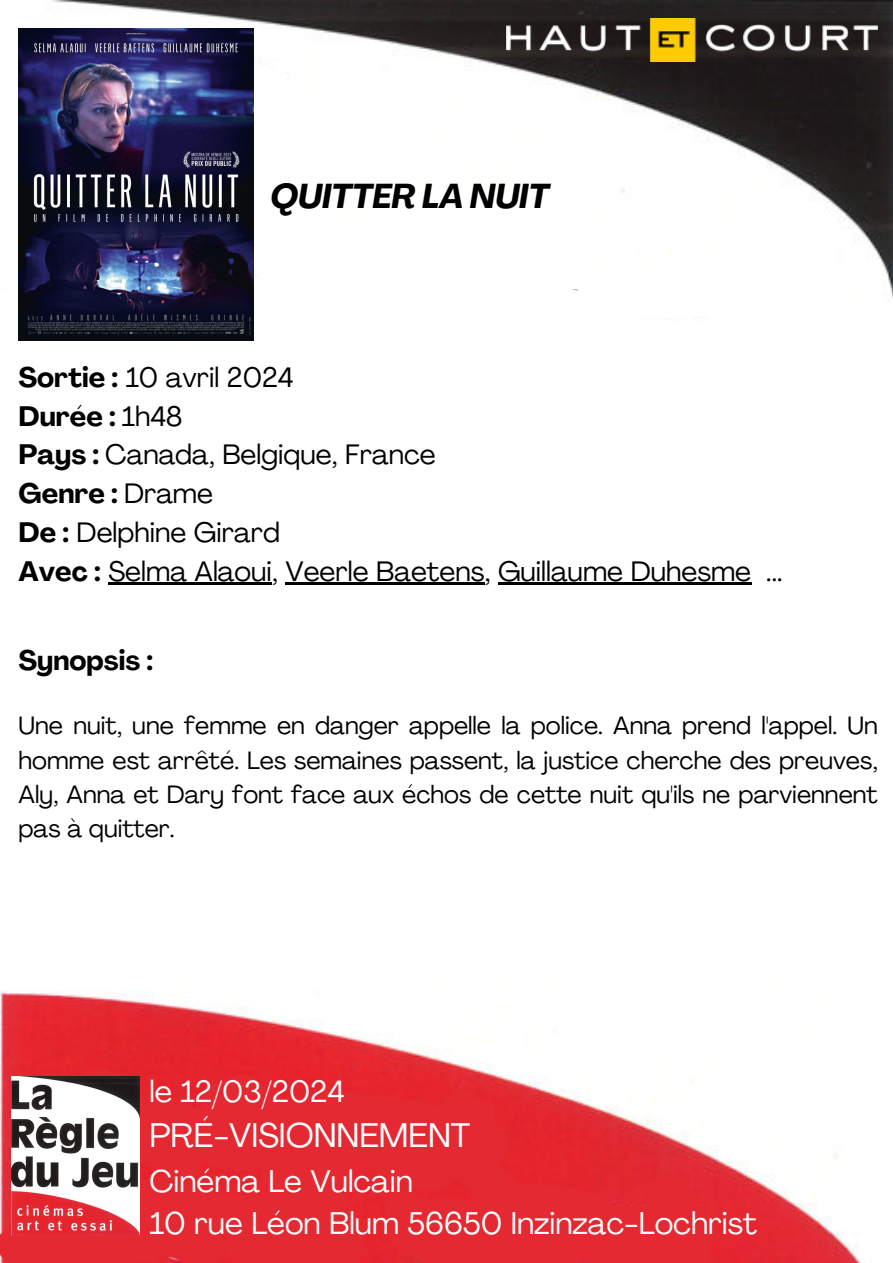
<style>
.page{position:relative;width:893px;height:1263px;background:#fff}
.page>*{position:absolute;margin:0;border:0;box-sizing:border-box;transform-origin:0 0}
.t1{font:italic 700 34.05px "Agrandir";color:#000}
.t2{font:33.75px "Agrandir";color:#fefefe}
.t3{font:30.97px/42.9px "Agrandir";color:#fefefe}
.t4{font:30.3px "Agrandir";color:#fefefe}
.t5{font:27.75px/38.8px "Agrandir";color:#000}
.t6{font:700 27.75px "Agrandir";color:#000}
.t7{font:24.75px/34.3px "Agrandir";color:#000;text-align:justify}
.s1{font-weight:700}
</style>
<div class="page">
<img style="left:18px;top:0;width:875px;height:299px">
<svg style="left:18px;top:164px;width:260px;height:177px"></svg>
<img style="left:0;top:990px;width:861px;height:273px">
<div style="left:201px;top:1075px;width:70px;height:94px;background:#e42932"></div>
<div style="left:385px;top:1173px;width:318px;height:90px;background:#e42932"></div>
<img style="left:12px;top:1076px;width:128px;height:159px">
<img style="left:19px;top:29px;width:234px;height:312px">
<img style="left:507px;top:19px;width:371px;height:42px">
<hr style="left:108px;top:582px;width:164px;height:3px;background:#000">
<hr style="left:285px;top:582px;width:199px;height:3px;background:#000">
<hr style="left:498px;top:582px;width:253px;height:3px;background:#000">
<h1 class="t1" style="left:270px;top:175px;width:280px">QUITTER LA NUIT</h1>
<p class="t5" style="left:19px;top:357px;width:765px"><span class="s1">Sortie :</span> 10 avril 2024<br><span class="s1">Durée :</span> 1h48<br><span class="s1">Pays :</span> Canada, Belgique, France<br><span class="s1">Genre :</span> Drame<br><span class="s1">De :</span> Delphine Girard<br><span class="s1">Avec :</span> Selma Alaoui, Veerle Baetens, Guillaume Duhesme ...</p>
<p class="t6" style="left:19px;top:643px;width:136px">Synopsis :</p>
<p class="t7" style="left:19px;top:708px;width:860px">Une nuit, une femme en danger appelle la police. Anna prend l'appel. Un homme est arrêté. Les semaines passent, la justice cherche des preuves, Aly, Anna et Dary font face aux échos de cette nuit qu'ils ne parviennent pas à quitter.</p>
<p class="t4" style="left:149px;top:1072px;width:197px">le 12/03/2024</p>
<h2 class="t2" style="left:149px;top:1114px;width:322px">PRÉ-VISIONNEMENT</h2>
<p class="t3" style="left:149px;top:1159px;width:609px">Cinéma Le Vulcain<br>10 rue Léon Blum 56650 Inzinzac-Lochrist</p>
</div>
